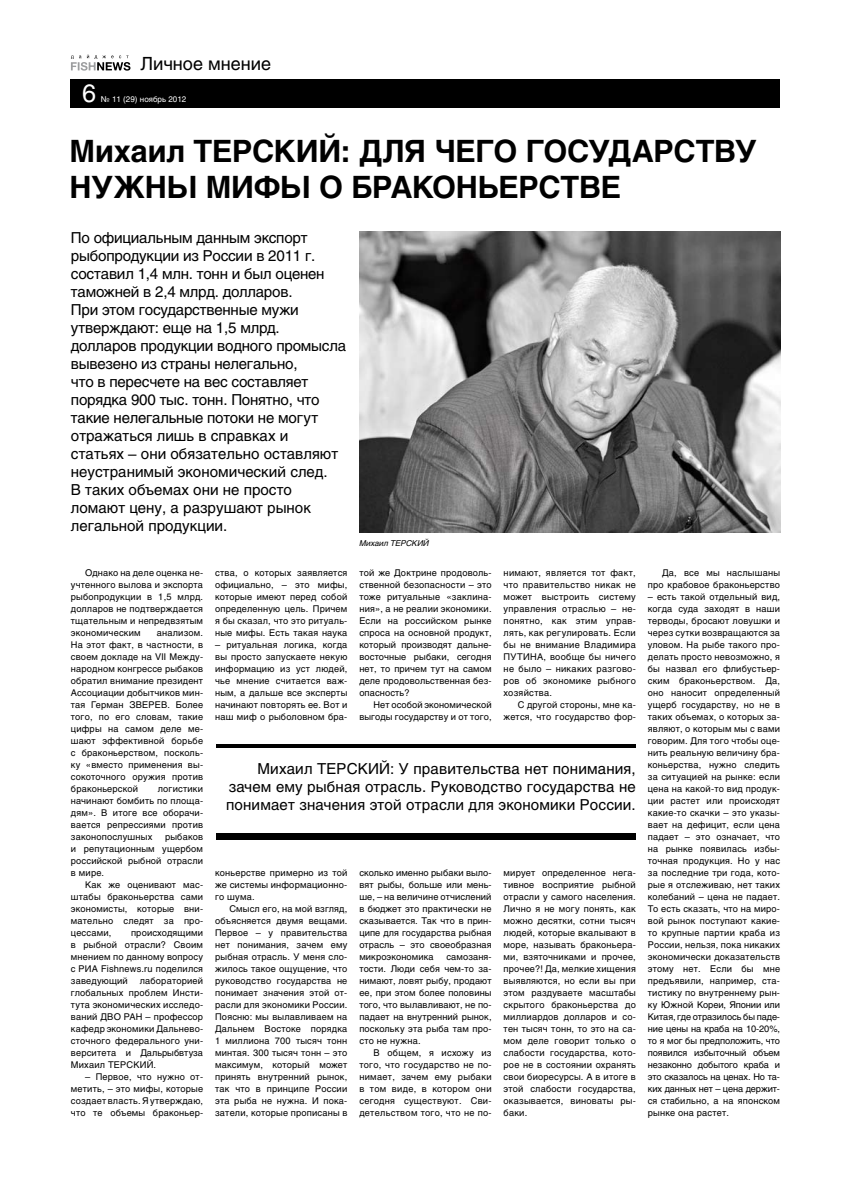
<style>
.page{position:relative;width:851px;height:1191px;background:#fff}
.page>*{position:absolute;margin:0;border:0;box-sizing:border-box;transform-origin:0 0}
.t1{font:700 30.5px/35.6px "Helios";letter-spacing:-.01em;color:#000}
.t2{font:25px "Helios";color:#fff}
.t3{font:18px "Helios";color:#000}
.t4{font:15px/18px "Helios";letter-spacing:-.015em;color:#000;text-align:justify}
.t5{font:9.2px/12px "Helios C";letter-spacing:.02em;color:#000;text-align:justify}
.t6{font:8px "Helios";color:#fff}
.t7{font:italic 8px "Helios";color:#000}
</style>
<div class="page">
<div style="left:71px;top:79px;width:709px;height:28px;background:#000"></div>
<svg style="left:71px;top:55px;width:59px;height:16px"></svg>
<hr style="left:216px;top:744px;width:419px;height:4px;background:#000">
<div style="left:216px;top:833px;width:419px;height:6px;background:#000"></div>
<img style="left:359px;top:231px;width:421px;height:302px">
<h3 class="t3" style="left:140px;top:53px;width:132px">Личное мнение</h3>
<h2 class="t2" style="left:82px;top:78px;width:16px">6</h2>
<p class="t6" style="left:101px;top:94px;width:87px">№ 11 (29) ноябрь 2012</p>
<h1 class="t1" style="left:69px;top:134px;width:146px">Михаил ТЕРСКИЙ</h1>
<h1 class="t1" style="left:69px;top:134px;width:688px;text-indent:271px">: Для чего государству нужны мифы о браконьерстве</h1>
<p class="t4" style="left:71px;top:228px;width:277px;text-align:left">По официальным данным экспорт рыбопродукции из России в 2011 г. составил 1,4 млн. тонн и был оценен таможней в 2,4 млрд. долларов.<br>При этом государственные мужи утверждают: еще на 1,5 млрд. долларов продукции водного промысла вывезено из страны нелегально,<br>что в пересчете на вес составляет порядка 900 тыс. тонн. Понятно, что такие нелегальные потоки не могут отражаться лишь в справках и<br>статьях – они обязательно оставляют неустранимый экономический след.<br>В таких объемах они не просто ломают цену, а разрушают рынок легальной продукции.</p>
<p class="t7" style="left:359px;top:539px;width:71px">Михаил ТЕРСКИЙ</p>
<p class="t5" style="left:71px;top:567px;width:134px;text-indent:14px">Однако на деле оценка не&shy;учтенного вылова и экспорта рыбопродукции в 1,5 млрд. долларов не подтверждается тщательным и непредвзятым экономическим</p>
<p class="t5" style="left:71px;top:627px;width:134px;text-indent:86px">анализом.<br>На этот факт, в частности, в своем докладе на VII Между&shy;народном конгрессе рыбаков обратил внимание президент Ассоциации добытчиков мин&shy;тая Герман ЗВЕРЕВ. Более того, по его словам, такие цифры на самом деле ме&shy;шают эффективной борьбе с браконьерством, посколь&shy;ку «вместо применения вы&shy;сокоточного оружия против браконьерской</p>
<p class="t5" style="left:71px;top:783px;width:134px;text-indent:87px">логистики начинают бомбить по площа&shy;дям». В итоге все оборачи&shy;вается репрессиями против законопослушных</p>
<p class="t5" style="left:71px;top:831px;width:134px;text-indent:94px">рыбаков и репутационным ущербом российской рыбной отрасли в мире.</p>
<p class="t5" style="left:71px;top:879px;width:134px;text-indent:14px">Как же оценивают мас&shy;штабы браконьерства сами экономисты, которые вни&shy;мательно следят за про&shy;цессами,</p>
<p class="t5" style="left:71px;top:927px;width:134px;text-indent:60px">происходящими в рыбной отрасли? Своим мнением по данному вопросу с РИА Fishnews.ru поделился заведующий</p>
<p class="t5" style="left:71px;top:975px;width:134px;text-indent:69px">лабораторией глобальных проблем Инсти&shy;тута экономических исследо&shy;ваний ДВО РАН – профессор кафедр экономики Дальнево&shy;сточного федерального уни&shy;верситета и Дальрыбвтуза Михаил ТЕРСКИЙ.</p>
<p class="t5" style="left:71px;top:1071px;width:134px;text-indent:14px">– Первое, что нужно от&shy;метить, – это мифы, которые создает власть. Я утверждаю, что те объемы браконьер-</p>
<p class="t5" style="left:215px;top:567px;width:134px">ства, о которых заявляется официально, – это мифы, которые имеют перед собой определенную цель. Причем я бы сказал, что это ритуаль&shy;ные мифы. Есть такая наука</p>
<p class="t5" style="left:215px;top:638px;width:134px">– ритуальная логика, когда вы просто запускаете некую информацию из уст людей, чье мнение считается важ&shy;ным, а дальше все эксперты начинают повторять ее. Вот и наш миф о рыболовном бра-</p>
<p class="t5" style="left:359px;top:566px;width:134px">той же Доктрине продоволь&shy;ственной безопасности – это тоже ритуальные «заклина&shy;ния», а не реалии экономики.<br>Если на российском рынке спроса на основной продукт, который производят дальне&shy;восточные рыбаки, сегодня нет, то причем тут на самом деле продовольственная без&shy;опасность?</p>
<p class="t5" style="left:359px;top:698px;width:134px;text-align:right">Нет особой экономической выгоды государству и от того,</p>
<p class="t5" style="left:503px;top:566px;width:134px">нимают, является тот факт, что правительство никак не может выстроить систему управления отраслью – не&shy;понятно, как этим управ&shy;лять, как регулировать. Если бы не внимание Владимира Путина</p>
<p class="t5" style="left:503px;top:650px;width:134px;text-indent:40px">, вообще бы ничего не было – никаких разгово&shy;ров об экономике рыбного хозяйства.</p>
<p class="t5" style="left:503px;top:698px;width:134px;text-align:right">С другой стороны, мне ка&shy;жется, что государство фор-</p>
<h3 class="t4" style="left:226px;top:759px;width:411px;text-indent:31px">Михаил ТЕРСКИЙ: У правительства нет понимания, зачем ему рыбная отрасль. Руководство государства не понимает значения этой отрасли для экономики России.</h3>
<p class="t5" style="left:215px;top:866px;width:134px">коньерстве примерно из той же системы информационно&shy;го шума.</p>
<p class="t5" style="left:215px;top:902px;width:134px;text-indent:14px">Смысл его, на мой взгляд, объясняется двумя вещами.<br>Первое – у правительства нет понимания, зачем ему рыбная отрасль. У меня сло&shy;жилось такое ощущение, что руководство государства не понимает значения этой от&shy;расли для экономики России.<br>Поясню: мы вылавливаем на Дальнем Востоке порядка 1 миллиона 700 тысяч тонн минтая. 300 тысяч тонн – это максимум, который может принять внутренний рынок, так что в принципе России эта рыба не нужна. И пока&shy;затели, которые прописаны в</p>
<p class="t5" style="left:359px;top:866px;width:134px">сколько именно рыбаки выло&shy;вят рыбы, больше или мень&shy;ше, – на величине отчислений в бюджет это практически не сказывается. Так что в прин&shy;ципе для государства рыбная отрасль – это своеобразная микроэкономика</p>
<p class="t5" style="left:359px;top:950px;width:134px;text-indent:87px">самозаня&shy;тости. Люди себя чем-то за&shy;нимают, ловят рыбу, продают ее, при этом более половины того, что вылавливают, не по&shy;падает на внутренний рынок, поскольку эта рыба там про&shy;сто не нужна.</p>
<p class="t5" style="left:359px;top:1046px;width:134px;text-indent:14px">В общем, я исхожу из того, что государство не по&shy;нимает, зачем ему рыбаки в том виде, в котором они сегодня существуют. Сви&shy;детельством того, что не по-</p>
<p class="t5" style="left:503px;top:866px;width:134px">мирует определенное нега&shy;тивное восприятие рыбной отрасли у самого населения.<br>Лично я не могу понять, как можно десятки, сотни тысяч людей, которые вкалывают в море, называть браконьера&shy;ми, взяточниками и прочее, прочее?! Да, мелкие хищения выявляются, но если вы при этом раздуваете масштабы скрытого браконьерства до миллиардов долларов и со&shy;тен тысяч тонн, то это на са&shy;мом деле говорит только о слабости государства, кото&shy;рое не в состоянии охранять свои биоресурсы. А в итоге в этой слабости государства, оказывается, виноваты ры&shy;баки.</p>
<p class="t5" style="left:647px;top:566px;width:134px;text-align:right">Да, все мы наслышаны про крабовое браконьерство</p>
<p class="t5" style="left:647px;top:590px;width:134px">– есть такой отдельный вид, когда суда заходят в наши терводы, бросают ловушки и через сутки возвращаются за уловом. На рыбе такого про&shy;делать просто невозможно, я бы назвал его флибустьер&shy;ским браконьерством. Да, оно наносит определенный ущерб государству, но не в таких объемах, о которых за&shy;являют, о которым мы с вами говорим. Для того чтобы оце&shy;нить реальную величину бра&shy;коньерства, нужно следить за ситуацией на рынке: если цена на какой-то вид продук&shy;ции растет или происходят какие-то скачки – это указы&shy;вает на дефицит, если цена падает – это означает, что на рынке появилась избы&shy;точная продукция. Но у нас за последние три года, кото&shy;рые я отслеживаю, нет таких колебаний – цена не падает.<br>То есть сказать, что на миро&shy;вой рынок поступают какие&shy;то крупные партии краба из России, нельзя, пока никаких экономически доказательств этому нет. Если бы мне предъявили, например, ста&shy;тистику по внутреннему рын&shy;ку Южной Кореи, Японии или Китая, где отразилось бы паде&shy;ние цены на краба на 10-20%, то я мог бы предположить, что появился избыточный объем незаконно добытого краба и это сказалось на ценах. Но та&shy;ких данных нет – цена держит&shy;ся стабильно, а на японском рынке она растет.</p>
</div>
